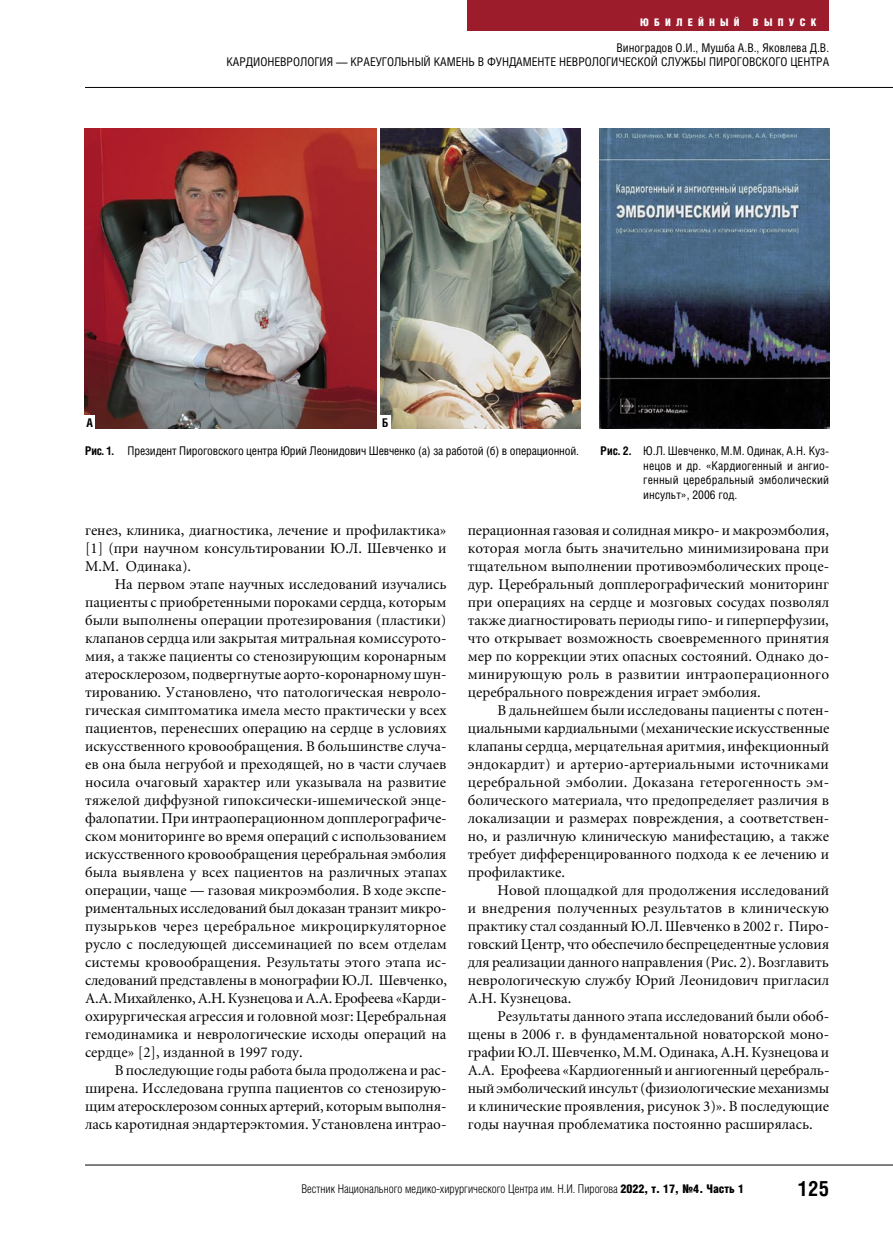
<style>
.page{position:relative;width:893px;height:1234px;background:#fff}
.page>*{position:absolute;margin:0;border:0;box-sizing:border-box;transform-origin:0 0}
.t1{font:700 21px "Helios Cond";color:#000}
.main_text{font:15px/18px "Minion Cyr";color:#000;text-align:justify}
.ris_name{font:12px/14.4px "Helios Cond";letter-spacing:-.015em;color:#000;text-align:justify}
.article_colontitle_author{font:12px "Helios Cond";color:#000}
.t2{font:300 12px "Helios Cond";color:#000}
.t3{font:700 12px "Helios Cond";color:#000}
.t4{font:900 10.5px "Helios Cond";letter-spacing:.5em;color:#fff}
.s1{font-weight:700}
.s2{font-weight:900}
</style>
<div class="page">
<hr style="left:85px;top:1164px;width:808px;height:1px;background:#000">
<hr style="left:85px;top:87px;width:808px;height:1px;background:#000">
<div style="left:468px;top:0;width:361px;height:30px;background:#9d1c2c"></div>
<img style="left:85px;top:129px;width:292px;height:299px">
<img style="left:381px;top:129px;width:200px;height:299px">
<img style="left:600px;top:129px;width:229px;height:299px">
<div style="left:85px;top:415px;width:10px;height:13px;background:#fff"></div>
<div style="left:380px;top:415px;width:10px;height:13px;background:#fff"></div>
<p class="t4" style="left:640px;top:16px;width:101px">ЮБИЛЕЙНЫЙ</p>
<p class="t4" style="left:753px;top:16px;width:65px">ВЫПУСК</p>
<p class="article_colontitle_author" style="left:616px;top:41px;width:214px">Виноградов О.И., Мушба А.В., Яковлева Д.В.</p>
<p class="article_colontitle_author" style="left:226px;top:55px;width:604px">КАРДИОНЕВРОЛОГИЯ — КРАЕУГОЛЬНЫЙ КАМЕНЬ В ФУНДАМЕНТЕ НЕВРОЛОГИЧЕСКОЙ СЛУЖБЫ ПИРОГОВСКОГО ЦЕНТРА</p>
<p class="t3" style="left:87px;top:415px;width:8px">А</p>
<p class="t3" style="left:382px;top:415px;width:8px">Б</p>
<p class="ris_name" style="left:85px;top:443px;width:496px"><span class="s1">Рис. 1.</span> Президент Пироговского центра Юрий Леонидович Шевченко (а) за работой (б) в операционной.</p>
<p class="ris_name" style="left:643px;top:443px;width:188px;text-indent:-43px"><span class="s1">Рис. 2.</span> Ю.Л. Шевченко, М.М. Одинак, А.Н. Куз&shy;нецов и др. «Кардиогенный и ангио&shy;генный церебральный эмболический инсульт», 2006 год.</p>
<p class="main_text" style="left:85px;top:520px;width:363px">генез, клиника, диагностика, лечение и профилактика» [1] (при научном консультировании Ю.Л. Шевченко и М.М. Одинака).</p>
<p class="main_text" style="left:85px;top:574px;width:363px;text-indent:30px">На первом этапе научных исследований изучались пациенты с приобретенными пороками сердца, которым были выполнены операции протезирования (пластики) клапанов сердца или закрытая митральная комиссурото&shy;мия, а также пациенты со стенозирующим коронарным атеросклерозом, подвергнутые аорто-коронарному шун&shy;тированию. Установлено, что патологическая невроло&shy;гическая симптоматика имела место практически у всех пациентов, перенесших операцию на сердце в условиях искусственного кровообращения. В большинстве случа&shy;ев она была негрубой и преходящей, но в части случаев носила очаговый характер или указывала на развитие тяжелой диффузной гипоксически-ишемической энце&shy;фалопатии. При интраоперационном допплерографиче&shy;ском мониторинге во время операций с использованием искусственного кровообращения церебральная эмболия была выявлена у всех пациентов на различных этапах операции, чаще — газовая микроэмболия. В ходе экспе&shy;риментальных исследований был доказан транзит микро&shy;пузырьков через церебральное микроциркуляторное русло с последующей диссеминацией по всем отделам системы кровообращения. Результаты этого этапа ис&shy;следований представлены в монографии Ю.Л. Шевченко, А.А. Михайленко, А.Н. Кузнецова и А.А. Ерофеева «Карди&shy;охирургическая агрессия и головной мозг: Церебральная гемодинамика и неврологические исходы операций на сердце» [2], изданной в 1997 году.</p>
<p class="main_text" style="left:85px;top:1060px;width:363px;text-indent:30px">В последующие годы работа была продолжена и рас&shy;ширена. Исследована группа пациентов со стенозирую&shy;щим атеросклерозом сонных артерий, которым выполня&shy;лась каротидная эндартерэктомия. Установлена интрао-</p>
<p class="main_text" style="left:468px;top:520px;width:363px">перационная газовая и солидная микро- и макроэмболия, которая могла быть значительно минимизирована при тщательном выполнении противоэмболических проце&shy;дур. Церебральный допплерографический мониторинг при операциях на сердце и мозговых сосудах позволял также диагностировать периоды гипо- и гиперперфузии, что открывает возможность своевременного принятия мер по коррекции этих опасных состояний. Однако до&shy;минирующую роль в развитии интраоперационного церебрального повреждения играет эмболия.</p>
<p class="main_text" style="left:468px;top:700px;width:363px;text-indent:30px">В дальнейшем были исследованы пациенты с потен&shy;циальными кардиальными (механические искусственные клапаны сердца, мерцательная аритмия, инфекционный эндокардит) и артерио-артериальными источниками церебральной эмболии. Доказана гетерогенность эм&shy;болического материала, что предопределяет различия в локализации и размерах повреждения, а соответствен&shy;но, и различную клиническую манифестацию, а также требует дифференцированного подхода к ее лечению и профилактике.</p>
<p class="main_text" style="left:468px;top:880px;width:363px;text-indent:30px">Новой площадкой для продолжения исследований и внедрения полученных результатов в клиническую практику стал созданный Ю.Л. Шевченко в 2002 г. Пиро&shy;говский Центр, что обеспечило беспрецедентные условия для реализации данного направления (Рис. 2). Возглавить неврологическую службу Юрий Леонидович пригласил А.Н. Кузнецова.</p>
<p class="main_text" style="left:468px;top:1006px;width:363px;text-indent:30px">Результаты данного этапа исследований были обоб&shy;щены в 2006 г. в фундаментальной новаторской моно&shy;графии Ю.Л. Шевченко, М.М. Одинака, А.Н. Кузнецова и А.А. Ерофеева «Кардиогенный и ангиогенный церебраль&shy;ный эмболический инсульт (физиологические механизмы и клинические проявления, рисунок 3)». В последующие годы научная проблематика постоянно расширялась.</p>
<p class="t2" style="left:301px;top:1181px;width:444px">Вестник Национального медико-хирургического Центра им. Н.И. Пирогова <span class="s2">2022, т. 17, №4. Часть 1</span></p>
<p class="t1" style="left:798px;top:1175px;width:33px">125</p>
</div>
